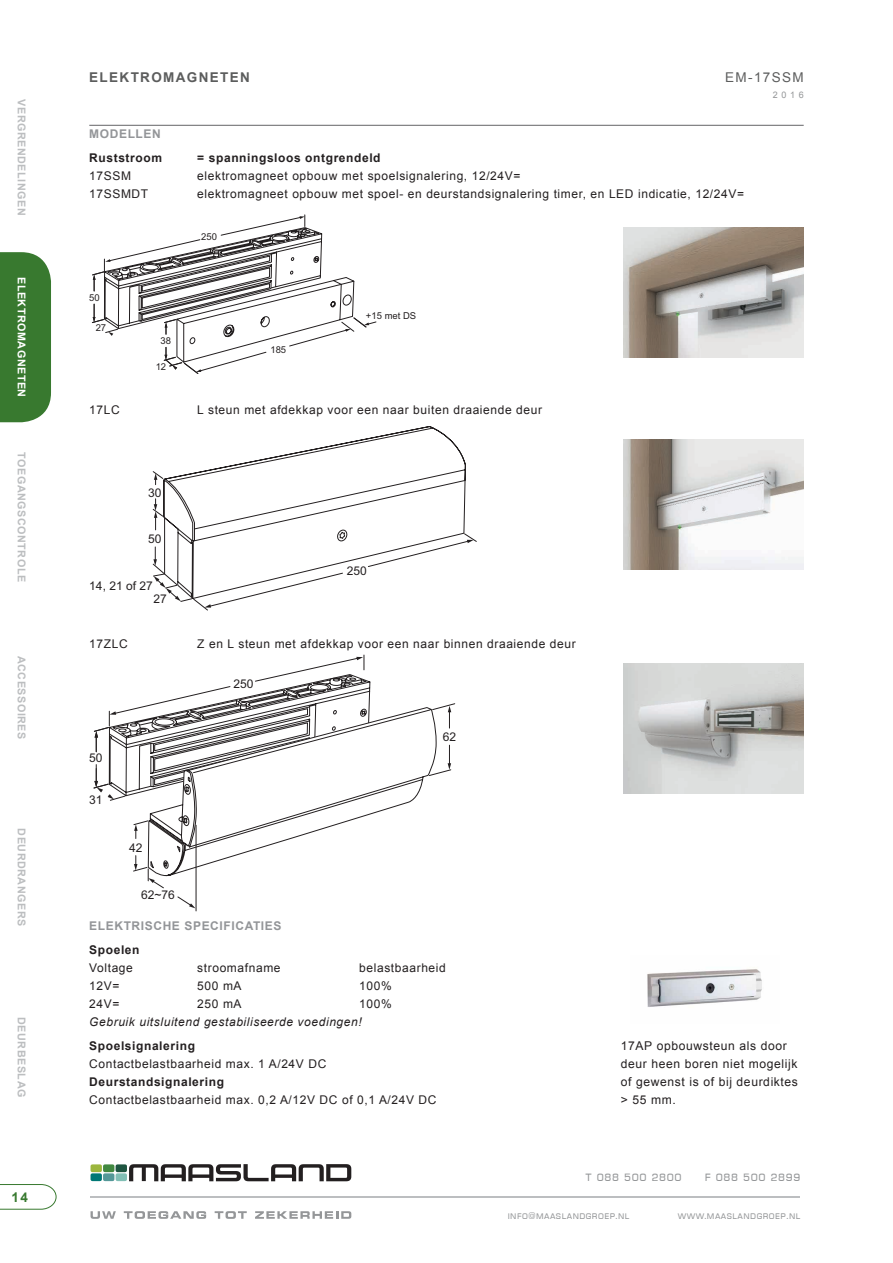
<style>
.page{position:relative;width:893px;height:1263px;background:#fff}
.page>*{position:absolute;margin:0;border:0;box-sizing:border-box;transform-origin:0 0}
.t1{font:700 13.5px "Arial";letter-spacing:.1em;color:#5c5d5d}
.t2{font:13.5px "Arial";letter-spacing:.1em;color:#5c5d5d}
.t3{font:700 13.5px "Arial";color:#38792f}
.t4{font:12.75px "Eurostile DCD";letter-spacing:.05em;color:#949698}
.t5{font:12.15px/18.1px "Arial";letter-spacing:.05em;color:#231f20}
.t6{font:12px "Arial";letter-spacing:.05em;color:#231f20}
.t7{font:700 12px "Arial";letter-spacing:.05em;color:#231f20}
.t8{font:italic 12px "Arial";letter-spacing:.05em;color:#231f20}
.t9{font:700 12px "Arial";letter-spacing:.05em;color:#939598}
.t10{font:700 10.8px "Arial";letter-spacing:.05em;color:#bcbec0}
.t11{font:700 10.8px "Arial";letter-spacing:.05em;color:#fff}
.t12{font:9.75px "Eurostile DCD";letter-spacing:.05em;color:#949698}
.t13{font:9.45px "Arial";color:#231f20}
.t14{font:9px "Arial";color:#949698}
</style>
<div class="page">
<hr style="left:89px;top:125px;width:715px;height:1px;background:#636466">
<div style="left:0;top:252px;width:51px;height:170px;background:#38792f"></div>
<svg style="left:91px;top:1211px;width:25px;height:8px"></svg>
<svg style="left:124px;top:1211px;width:82px;height:8px"></svg>
<svg style="left:215px;top:1211px;width:32px;height:8px"></svg>
<svg style="left:255px;top:1211px;width:96px;height:8px"></svg>
<svg style="left:91px;top:1164px;width:260px;height:17px"></svg>
<hr style="left:91px;top:1196px;width:709px;height:1px;background:#bcbec0">
<svg style="left:0;top:1184px;width:57px;height:26px"></svg>
<img style="left:624px;top:227px;width:180px;height:130px">
<img style="left:624px;top:439px;width:180px;height:130px">
<img style="left:624px;top:663px;width:180px;height:130px">
<svg style="left:92px;top:215px;width:284px;height:159px"></svg>
<svg style="left:203px;top:426px;width:263px;height:45px"></svg>
<svg style="left:153px;top:471px;width:323px;height:139px"></svg>
<svg style="left:110px;top:655px;width:345px;height:216px"></svg>
<svg style="left:134px;top:864px;width:3px;height:6px"></svg>
<svg style="left:134px;top:824px;width:4px;height:14px"></svg>
<svg style="left:448px;top:745px;width:3px;height:25px"></svg>
<svg style="left:448px;top:706px;width:3px;height:22px"></svg>
<svg style="left:177px;top:896px;width:18px;height:12px"></svg>
<svg style="left:148px;top:869px;width:16px;height:19px"></svg>
<hr style="left:196px;top:825px;width:1px;height:86px;background:#231f20">
<svg style="left:94px;top:657px;width:277px;height:142px"></svg>
<img style="left:647px;top:969px;width:115px;height:38px">
<p class="t10" style="left:29px;top:99px;width:118px;rotate:90deg">VERGRENDELINGEN</p>
<p class="t11" style="left:29px;top:277px;width:122px;rotate:90deg">ELEKTROMAGNETEN</p>
<p class="t10" style="left:29px;top:452px;width:131px;rotate:90deg">TOEGANGSCONTROLE</p>
<p class="t10" style="left:29px;top:656px;width:85px;rotate:90deg">ACCESSOIRES</p>
<p class="t10" style="left:29px;top:828px;width:99px;rotate:90deg">DEURDRANGERS</p>
<p class="t10" style="left:29px;top:1017px;width:82px;rotate:90deg">DEURBESLAG</p>
<p class="t3" style="left:11px;top:1188px;width:18px">14</p>
<p class="t1" style="left:89px;top:68px;width:162px">ELEKTROMAGNETEN</p>
<p class="t2" style="left:725px;top:68px;width:80px">EM-17SSM</p>
<p class="t14" style="left:773px;top:89px;width:32px">2016</p>
<p class="t9" style="left:89px;top:126px;width:73px">MODELLEN</p>
<p class="t7" style="left:89px;top:150px;width:74px">Ruststroom</p>
<p class="t7" style="left:197px;top:150px;width:185px">= spanningsloos ontgrendeld</p>
<p class="t6" style="left:89px;top:168px;width:43px">17SSM</p>
<p class="t6" style="left:197px;top:168px;width:325px">elektromagneet opbouw met spoelsignalering, 12/24V=</p>
<p class="t6" style="left:89px;top:186px;width:60px">17SSMDT</p>
<p class="t6" style="left:197px;top:186px;width:548px">elektromagneet opbouw met spoel- en deurstandsignalering timer, en LED indicatie, 12/24V=</p>
<p class="t13" style="left:89px;top:291px;width:12px">50</p>
<p class="t13" style="left:96px;top:321px;width:12px">27</p>
<p class="t13" style="left:201px;top:231px;width:17px">250</p>
<p class="t13" style="left:161px;top:335px;width:12px">38</p>
<p class="t13" style="left:156px;top:360px;width:12px">12</p>
<p class="t13" style="left:270px;top:343px;width:17px">185</p>
<p class="t13" style="left:366px;top:310px;width:52px">+15 met DS</p>
<p class="t6" style="left:89px;top:402px;width:32px">17LC</p>
<p class="t6" style="left:197px;top:402px;width:346px">L steun met afdekkap voor een naar buiten draaiende deur</p>
<p class="t6" style="left:148px;top:484px;width:15px">30</p>
<p class="t6" style="left:148px;top:531px;width:15px">50</p>
<p class="t6" style="left:89px;top:578px;width:65px">14, 21 of 27</p>
<p class="t6" style="left:153px;top:591px;width:15px">27</p>
<p class="t6" style="left:347px;top:563px;width:22px">250</p>
<p class="t6" style="left:89px;top:636px;width:40px">17ZLC</p>
<p class="t6" style="left:197px;top:636px;width:380px">Z en L steun met afdekkap voor een naar binnen draaiende deur</p>
<p class="t6" style="left:89px;top:750px;width:15px">50</p>
<p class="t6" style="left:89px;top:792px;width:15px">31</p>
<p class="t6" style="left:129px;top:840px;width:15px">42</p>
<p class="t6" style="left:141px;top:886px;width:35px">62~76</p>
<p class="t6" style="left:233px;top:676px;width:22px">250</p>
<p class="t6" style="left:443px;top:729px;width:15px">62</p>
<p class="t9" style="left:89px;top:918px;width:194px">ELEKTRISCHE SPECIFICATIES</p>
<p class="t7" style="left:89px;top:942px;width:52px">Spoelen</p>
<p class="t6" style="left:89px;top:960px;width:45px">Voltage</p>
<p class="t6" style="left:197px;top:960px;width:85px">stroomafname</p>
<p class="t6" style="left:359px;top:960px;width:88px">belastbaarheid</p>
<p class="t6" style="left:89px;top:978px;width:32px">12V=</p>
<p class="t6" style="left:197px;top:978px;width:46px">500 mA</p>
<p class="t6" style="left:359px;top:978px;width:34px">100%</p>
<p class="t6" style="left:89px;top:996px;width:32px">24V=</p>
<p class="t6" style="left:197px;top:996px;width:46px">250 mA</p>
<p class="t6" style="left:359px;top:996px;width:34px">100%</p>
<p class="t8" style="left:89px;top:1014px;width:274px">Gebruik uitsluitend gestabiliseerde voedingen!</p>
<p class="t7" style="left:89px;top:1038px;width:107px">Spoelsignalering</p>
<p class="t6" style="left:89px;top:1056px;width:239px">Contactbelastbaarheid max. 1 A/24V DC</p>
<p class="t7" style="left:89px;top:1074px;width:136px">Deurstandsignalering</p>
<p class="t6" style="left:89px;top:1092px;width:349px">Contactbelastbaarheid max. 0,2 A/12V DC of 0,1 A/24V DC</p>
<p class="t5" style="left:621px;top:1036px;width:179px">17AP opbouwsteun als door deur heen boren niet mogelijk of gewenst is of bij deurdiktes &gt; 55 mm.</p>
<p class="t4" style="left:585px;top:1170px;width:98px">t 088 500 2800</p>
<p class="t4" style="left:705px;top:1170px;width:97px">f 088 500 2899</p>
<p class="t12" style="left:508px;top:1210px;width:123px">info@maaslandgroep.nl</p>
<p class="t12" style="left:678px;top:1210px;width:124px">www.maaslandgroep.nl</p>
</div>
